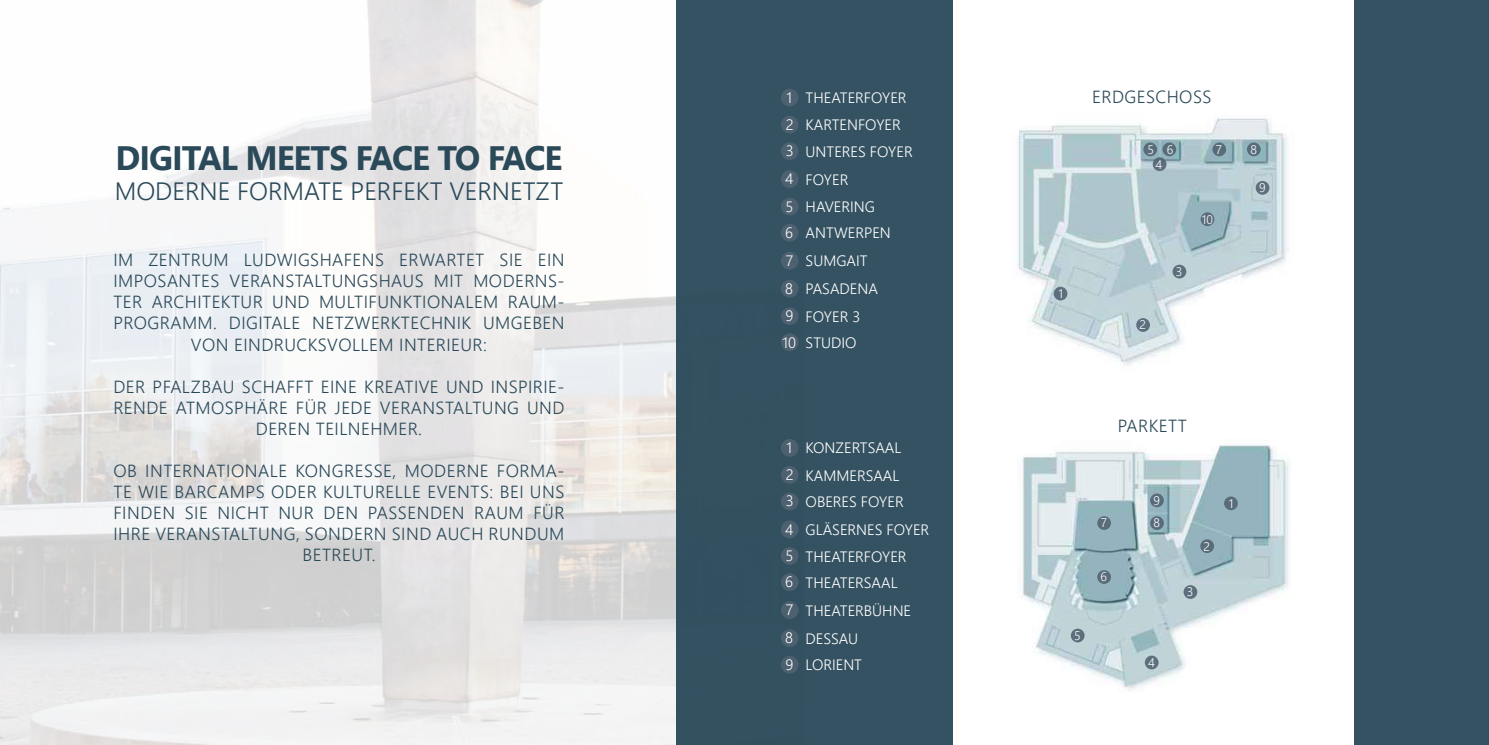
<style>
.page{position:relative;width:1489px;height:745px;background:#fff}
.page>*{position:absolute;margin:0;border:0;box-sizing:border-box;transform-origin:0 0}
.t1{font:700 33.75px "Nirmala UI";letter-spacing:-.03em;color:#2a4959}
.t2{font:300 25px "Nirmala UI";color:#2a4959}
.t3{font:300 17.5px/21px "Nirmala UI";letter-spacing:.025em;color:#2a4959;text-align:center}
.t4{font:300 15px/26.8px "Nirmala UI";color:#fff}
.t5{font:300 12.38px "Nirmala UI";color:#fff}
</style>
<div class="page">
<img style="left:0;top:0;width:676px;height:744px">
<div style="left:676px;top:0;width:812px;height:744px;background:#345261"></div>
<div style="left:953px;top:0;width:401px;height:744px;background:#fff"></div>
<div style="left:780px;top:89px;width:18px;height:17px;background:#516372;border-radius:50%"></div>
<div style="left:780px;top:116px;width:18px;height:17px;background:#516372;border-radius:50%"></div>
<div style="left:780px;top:142px;width:18px;height:18px;background:#516372;border-radius:50%"></div>
<div style="left:780px;top:252px;width:18px;height:17px;background:#516372;border-radius:50%"></div>
<div style="left:780px;top:198px;width:18px;height:17px;background:#516372;border-radius:50%"></div>
<div style="left:780px;top:307px;width:18px;height:18px;background:#516372;border-radius:50%"></div>
<div style="left:780px;top:170px;width:18px;height:18px;background:#516372;border-radius:50%"></div>
<div style="left:780px;top:279px;width:18px;height:18px;background:#516372;border-radius:50%"></div>
<div style="left:780px;top:224px;width:18px;height:17px;background:#516372;border-radius:50%"></div>
<div style="left:780px;top:333px;width:18px;height:18px;background:#516372;border-radius:50%"></div>
<div style="left:780px;top:438px;width:18px;height:18px;background:#516372;border-radius:50%"></div>
<div style="left:780px;top:466px;width:18px;height:17px;background:#516372;border-radius:50%"></div>
<div style="left:780px;top:492px;width:18px;height:18px;background:#516372;border-radius:50%"></div>
<div style="left:780px;top:601px;width:18px;height:17px;background:#516372;border-radius:50%"></div>
<div style="left:780px;top:547px;width:18px;height:17px;background:#516372;border-radius:50%"></div>
<div style="left:780px;top:655px;width:18px;height:18px;background:#516372;border-radius:50%"></div>
<div style="left:780px;top:520px;width:18px;height:18px;background:#516372;border-radius:50%"></div>
<div style="left:780px;top:628px;width:18px;height:18px;background:#516372;border-radius:50%"></div>
<div style="left:780px;top:573px;width:18px;height:17px;background:#516372;border-radius:50%"></div>
<img style="left:1017px;top:118px;width:271px;height:248px">
<div style="left:1243px;top:331px;width:79px;height:37px;background:#fff"></div>
<div style="left:1162px;top:142px;width:14px;height:14px;background:#586c7a;border-radius:50%"></div>
<svg style="left:1246px;top:142px;width:14px;height:14px"></svg>
<svg style="left:1152px;top:157px;width:14px;height:14px"></svg>
<div style="left:1143px;top:142px;width:14px;height:14px;background:#586c7a;border-radius:50%"></div>
<svg style="left:1053px;top:286px;width:14px;height:14px"></svg>
<div style="left:1212px;top:142px;width:14px;height:14px;background:#586c7a;border-radius:50%"></div>
<div style="left:1200px;top:212px;width:14px;height:14px;background:#586c7a;border-radius:50%"></div>
<svg style="left:1255px;top:181px;width:14px;height:14px"></svg>
<svg style="left:1172px;top:264px;width:14px;height:14px"></svg>
<div style="left:1136px;top:318px;width:13px;height:13px;background:#5d6f7d;border-radius:50%"></div>
<img style="left:1017px;top:444px;width:274px;height:247px">
<div style="left:1247px;top:666px;width:78px;height:38px;background:#fff"></div>
<svg style="left:1223px;top:496px;width:14px;height:14px"></svg>
<div style="left:1200px;top:539px;width:13px;height:13px;background:#586c7a;border-radius:50%"></div>
<svg style="left:1183px;top:584px;width:14px;height:14px"></svg>
<svg style="left:1144px;top:655px;width:14px;height:14px"></svg>
<svg style="left:1070px;top:628px;width:14px;height:14px"></svg>
<svg style="left:1097px;top:569px;width:13px;height:14px"></svg>
<div style="left:1097px;top:516px;width:13px;height:13px;background:#586c7a;border-radius:50%"></div>
<svg style="left:1149px;top:516px;width:14px;height:13px"></svg>
<svg style="left:1149px;top:493px;width:14px;height:14px"></svg>
<h1 class="t1" style="left:116px;top:130px;width:448px">DIGITAL MEETS FACE TO FACE</h1>
<h2 class="t2" style="left:115px;top:171px;width:450px">MODERNE FORMATE PERFEKT VERNETZT</h2>
<p class="t3" style="left:113px;top:248px;width:452px">I M ZENTRUM LUDWIGSHAFENS ERWARTET SIE EIN IMPOSANTES VERANSTALTUNGSHAUS MIT MODERNS-TER ARCHITEKTUR UND MULTIFUNKTIONALEM RAUM-PROGRAMM. DIGITALE N ETZWERKTECHNIK UMGEBEN VON EINDRUCKSVOLLEM I NTERIEUR:</p>
<p class="t3" style="left:113px;top:374px;width:452px">DER PFALZBAU SCHAFFT EINE KREATIVE UND INSPIRIE-<br>RENDE ATMOSPHÄRE FÜR JEDE VERANSTALTUNG UND<br>DEREN TEILNEHMER.</p>
<p class="t3" style="left:113px;top:458px;width:452px">OB INTERNATIONALE KONGRESSE, MODERNE FORMA-TE WIE BARCAMPS ODER KULTURELLE EVENTS: BEI UNS FINDEN SIE NICHT NUR DEN PASSENDEN RAUM FÜR I HRE VERANSTALTUNG, SONDERN SIND AUCH RUNDUM BETREUT.</p>
<p class="t4" style="left:785px;top:83px;width:128px">1 THEATERFOYER<br>2 KARTENFOYER<br>3 UNTERES FOYER</p>
<p class="t4" style="left:785px;top:165px;width:65px">4 FOYER</p>
<p class="t4" style="left:785px;top:192px;width:91px">5 HAVERING</p>
<p class="t4" style="left:785px;top:219px;width:107px">6 ANTWERPEN</p>
<p class="t4" style="left:786px;top:246px;width:83px">7 SUMGAIT</p>
<p class="t4" style="left:785px;top:274px;width:94px">8 PASADENA</p>
<p class="t4" style="left:785px;top:302px;width:76px">9 FOYER 3</p>
<p class="t4" style="left:782px;top:328px;width:76px">10 STUDIO</p>
<p class="t4" style="left:785px;top:433px;width:119px">1 KONZERTSAAL<br>2 KAMMERSAAL<br>3 OBERES FOYER</p>
<p class="t4" style="left:785px;top:515px;width:146px">4 GLÄSERNES FOYER</p>
<p class="t4" style="left:785px;top:541px;width:123px">5 THEATERFOYER</p>
<p class="t4" style="left:785px;top:568px;width:114px">6 THEATERSAAL</p>
<p class="t4" style="left:786px;top:595px;width:127px">7 THEATERBÜHNE</p>
<p class="t4" style="left:785px;top:623px;width:75px">8 DESSAU</p>
<p class="t4" style="left:785px;top:650px;width:78px">9 LORIENT</p>
<p class="t5" style="left:1058px;top:283px;width:6px">1</p>
<p class="t3" style="left:1092px;top:85px;width:11px">ERD</p>
<p class="t3" style="left:1124px;top:85px;width:88px">GESCHOSS</p>
<p class="t5" style="left:1147px;top:139px;width:8px">5</p>
<p class="t5" style="left:1166px;top:139px;width:8px">6</p>
<p class="t5" style="left:1250px;top:139px;width:8px">8</p>
<p class="t5" style="left:1215px;top:139px;width:8px">7</p>
<p class="t5" style="left:1155px;top:154px;width:8px">4</p>
<p class="t5" style="left:1139px;top:315px;width:8px">2</p>
<p class="t5" style="left:1175px;top:261px;width:8px">3</p>
<p class="t5" style="left:1201px;top:209px;width:13px">10</p>
<p class="t5" style="left:1258px;top:178px;width:8px">9</p>
<p class="t3" style="left:1117px;top:414px;width:71px">PARKETT</p>
<p class="t5" style="left:1074px;top:625px;width:8px">5</p>
<p class="t5" style="left:1153px;top:490px;width:8px">9</p>
<p class="t5" style="left:1100px;top:512px;width:8px">7</p>
<p class="t5" style="left:1153px;top:512px;width:8px">8</p>
<p class="t5" style="left:1100px;top:566px;width:8px">6</p>
<p class="t5" style="left:1147px;top:652px;width:8px">4</p>
<p class="t5" style="left:1203px;top:536px;width:8px">2</p>
<p class="t5" style="left:1186px;top:581px;width:8px">3</p>
<p class="t5" style="left:1228px;top:493px;width:6px">1</p>
</div>
